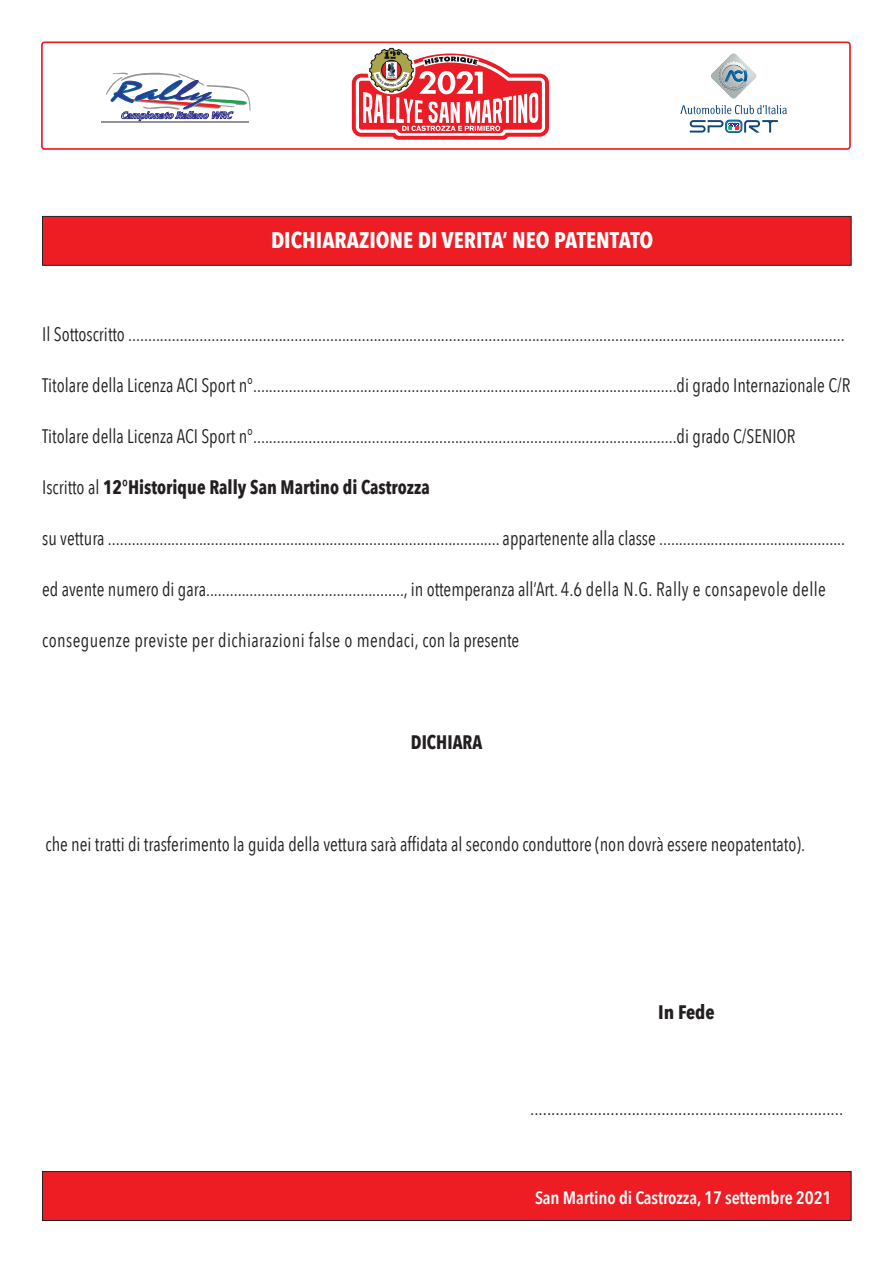
<style>
.page{position:relative;width:893px;height:1263px;background:#fff}
.page>*{position:absolute;margin:0;border:0;box-sizing:border-box;transform-origin:0 0}
.t1{font:700 22.5px "Avenir Next Condensed";color:#fff}
.t2{font:19.5px "Avenir Next Condensed";color:#231f20;scale:.94 1}
.t3{font:19.5px "Avenir Next Condensed";color:#231f20}
.t4{font:19.5px "Avenir Next Condensed";letter-spacing:.025em;color:#231f20;scale:.94 1}
.t5{font:700 19.5px "Avenir Next Condensed";color:#231f20;scale:.94 1}
.t6{font:700 19.5px "Avenir Next Condensed";color:#231f20}
.t7{font:600 18px "Avenir Next Condensed";letter-spacing:-.01em;color:#fff}
.s1{font-weight:400}
</style>
<div class="page">
<div style="left:42px;top:216px;width:809px;height:50px;background:#ee1d23;border:1px solid #231f20"></div>
<div style="left:42px;top:1171px;width:809px;height:50px;background:#ee1d23;border:1px solid #231f20"></div>
<div style="left:41px;top:41px;width:810px;height:109px;border:2px solid #eb1c26;border-radius:3px"></div>
<hr style="left:101px;top:122px;width:148px;height:1px;background:#949599">
<svg style="left:106px;top:72px;width:145px;height:49px"></svg>
<svg style="left:680px;top:105px;width:107px;height:9px"></svg>
<svg style="left:690px;top:120px;width:88px;height:13px"></svg>
<div style="left:725px;top:120px;width:17px;height:13px;border:2px solid #0f4e7d;border-radius:3px"></div>
<div style="left:726px;top:120px;width:16px;height:12px;border:1px solid #0f77bc;border-radius:3px"></div>
<div style="left:727px;top:122px;width:13px;height:9px;border:1px solid #fff;border-radius:2px"></div>
<svg style="left:711px;top:53px;width:46px;height:46px"></svg>
<svg style="left:352px;top:47px;width:197px;height:93px"></svg>
<p class="t1" style="left:271px;top:226px;width:384px">DICHIARAZIONE DI VERITA’ NEO PATENTATO</p>
<p class="t2" style="left:42px;top:318px;width:855px">Il Sottoscritto .....................................................................................................................................................................................</p>
<p class="t2" style="left:42px;top:368px;width:861px">Titolare della Licenza ACI Sport n°...........................................................................................................di grado Internazionale C/R</p>
<p class="t2" style="left:42px;top:419px;width:803px">Titolare della Licenza ACI Sport n°...........................................................................................................di grado C/SENIOR</p>
<p class="t5" style="left:42px;top:475px;width:414px"><span class="s1">Iscritto al</span> 12°Historique Rally San Martino di Castrozza</p>
<p class="t2" style="left:42px;top:521px;width:856px">su vettura ................................................................................................... appartenente alla classe ...............................................</p>
<p class="t2" style="left:42px;top:572px;width:835px">ed avente numero di gara.................................................., in ottemperanza all’Art. 4.6 della N.G. Rally e consapevole delle</p>
<p class="t4" style="left:42px;top:623px;width:509px">conseguenze previste per dichiarazioni false o mendaci, con la presente</p>
<p class="t5" style="left:411px;top:730px;width:77px">DICHIARA</p>
<p class="t2" style="left:46px;top:827px;width:809px">che nei tratti di trasferimento la guida della vettura sarà affidata al secondo conduttore (non dovrà essere neopatentato).</p>
<p class="t6" style="left:658px;top:1000px;width:58px">In Fede</p>
<p class="t3" style="left:530px;top:1092px;width:315px">..........................................................................</p>
<p class="t7" style="left:535px;top:1182px;width:298px">San Martino di Castrozza, 17 settembre 2021</p>
</div>
